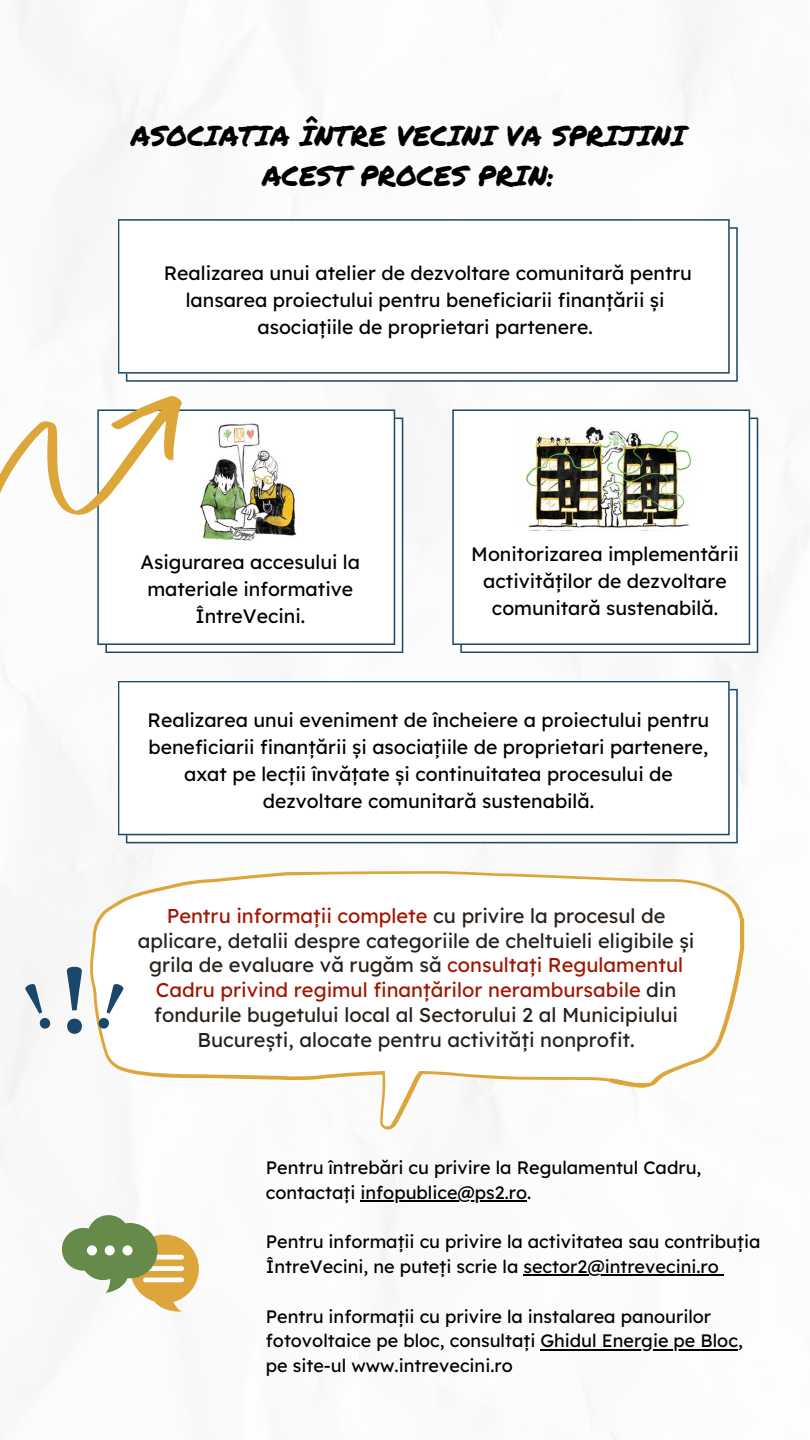
<style>
.page{position:relative;width:810px;height:1440px;background:#fff}
.page>*{position:absolute;margin:0;border:0;box-sizing:border-box;transform-origin:0 0}
.t1{font:28px/39.8px "Permanent Marker";color:#000;text-align:center}
.t2{font:20px/24.8px "Lexend Deca";color:#271f1a;text-align:center}
.t3{font:19.4px/27px "Lexend Deca";color:#000;text-align:center}
.t4{font:18px/24.8px "Lexend Deca";color:#000}
.s1{color:#9e1600}
</style>
<div class="page">
<img style="left:0;top:0;width:808px;height:1440px">
<svg style="left:105px;top:418px;width:298px;height:235px"></svg>
<svg style="left:97px;top:409px;width:298px;height:236px"></svg>
<svg style="left:126px;top:227px;width:612px;height:155px"></svg>
<svg style="left:118px;top:219px;width:612px;height:155px"></svg>
<svg style="left:460px;top:418px;width:298px;height:235px"></svg>
<svg style="left:452px;top:409px;width:298px;height:236px"></svg>
<svg style="left:126px;top:689px;width:612px;height:154px"></svg>
<svg style="left:118px;top:681px;width:612px;height:154px"></svg>
<img style="left:196px;top:422px;width:104px;height:123px">
<img style="left:514px;top:422px;width:183px;height:108px">
<svg style="left:0;top:394px;width:196px;height:136px"></svg>
<svg style="left:89px;top:871px;width:655px;height:212px"></svg>
<svg style="left:609px;top:1077px;width:51px;height:11px"></svg>
<svg style="left:0;top:1060px;width:513px;height:69px"></svg>
<svg style="left:62px;top:1215px;width:137px;height:98px"></svg>
<div style="left:87px;top:1245px;width:10px;height:10px;background:#fff;border-radius:50%"></div>
<div style="left:105px;top:1245px;width:10px;height:10px;background:#fff;border-radius:50%"></div>
<div style="left:123px;top:1245px;width:10px;height:10px;background:#fff;border-radius:50%"></div>
<svg style="left:25px;top:967px;width:99px;height:67px"></svg>
<hr style="left:360px;top:1200px;width:167px;height:2px;background:#000">
<hr style="left:523px;top:1275px;width:196px;height:1px;background:#000">
<hr style="left:540px;top:1349px;width:198px;height:1px;background:#000">
<p class="t1" style="left:131px;top:115px;width:556px">ASOCIATIA ÎNTRE VECINI VA SPRIJINI<br>ACEST PROCES PRIN:</p>
<p class="t3" style="left:164px;top:259px;width:530px">Realizarea unui atelier de dezvoltare comunitară pentru lansarea proiectului pentru beneficiarii finanțării și asociațiile de proprietari partenere.</p>
<p class="t3" style="left:141px;top:548px;width:221px">Asigurarea accesului la materiale informative<br>ÎntreVecini.</p>
<p class="t3" style="left:471px;top:540px;width:269px">Monitorizarea implementării activităților de dezvoltare comunitară sustenabilă.</p>
<p class="t3" style="left:148px;top:707px;width:563px">Realizarea unui eveniment de încheiere a proiectului pentru beneficiarii finanțării și asociațiile de proprietari partenere, axat pe lecții învățate și continuitatea procesului de dezvoltare comunitară sustenabilă.</p>
<p class="t2" style="left:138px;top:903px;width:558px"><span class="s1">Pentru informații complete</span> cu privire la procesul de aplicare, detalii despre categoriile de cheltuieli eligibile și grila de evaluare vă rugăm să <span class="s1">consultați Regulamentul Cadru privind regimul finanțărilor nerambursabile</span> din fondurile bugetului local al Sectorului 2 al Municipiului București, alocate pentru activități nonprofit.</p>
<p class="t4" style="left:266px;top:1155px;width:437px">Pentru întrebări cu privire la Regulamentul Cadru, contactați infopublice@ps2.ro.</p>
<p class="t4" style="left:266px;top:1229px;width:496px">Pentru informații cu privire la activitatea sau contribuția<br>ÎntreVecini, ne puteți scrie la sector2@intrevecini.ro</p>
<p class="t4" style="left:266px;top:1304px;width:478px">Pentru informații cu privire la instalarea panourilor fotovoltaice pe bloc, consultați Ghidul Energie pe Bloc,</p>
<p class="t4" style="left:266px;top:1353px;width:248px">pe site-ul www.intrevecini.ro</p>
</div>
